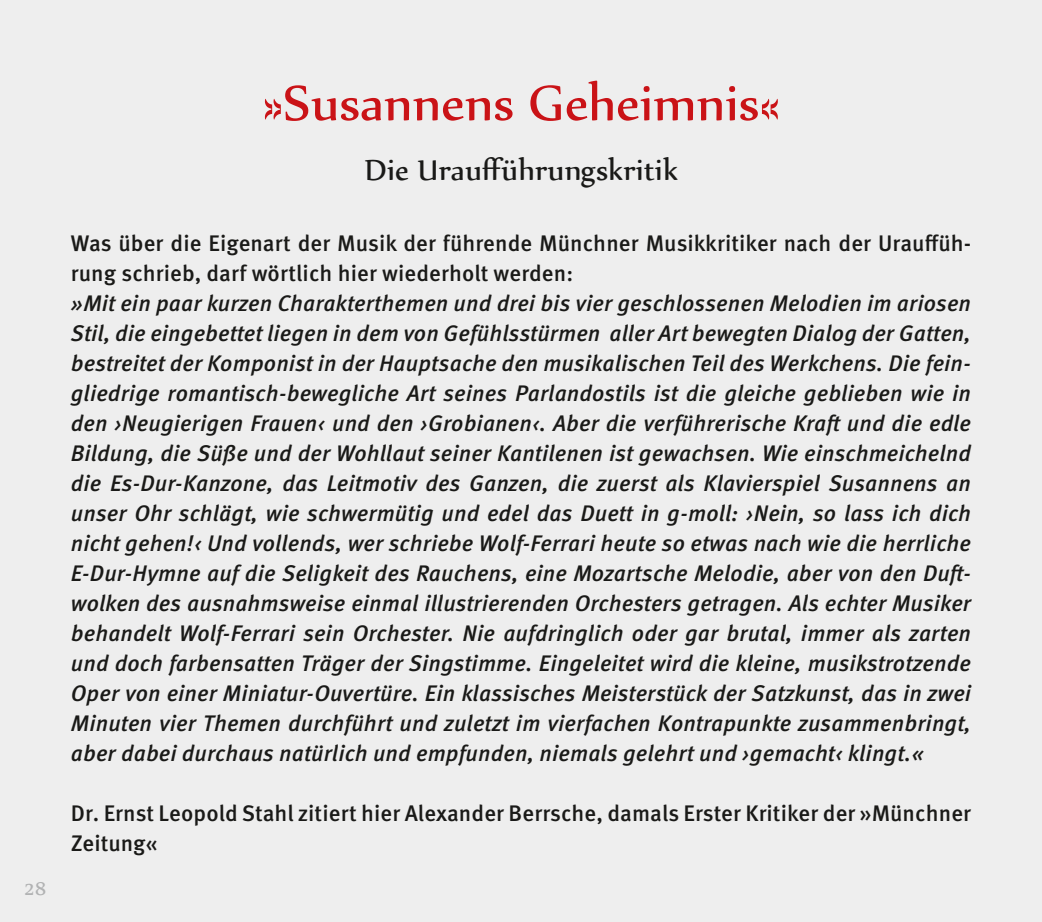
<style>
.page{position:relative;width:1042px;height:922px;background:#fff}
.page>*{position:absolute;margin:0;border:0;box-sizing:border-box;transform-origin:0 0}
.t1{font:60px "Nyala";color:#ca1317}
.t2{font:35px "Nyala";letter-spacing:.01em;color:#1a1a18}
.t3{font:italic 500 22.5px/30px "Meta Pro";letter-spacing:.005em;color:#1a1a18;text-align:justify}
.t4{font:500 22.5px/30px "Meta Pro";letter-spacing:.005em;color:#1a1a18}
.t5{font:22.5px "Nyala";color:#b1b2b3}
</style>
<div class="page">
<div style="left:0;top:0;width:1042px;height:921px;background:#eee"></div>
<p class="t5" style="left:25px;top:874px;width:23px">28</p>
<h1 class="t1" style="left:263px;top:66px;width:519px">»Susannens Geheimnis«</h1>
<h2 class="t2" style="left:365px;top:149px;width:314px">Die Uraufführungskritik</h2>
<p class="t4" style="left:71px;top:227px;width:902px">Was über die Eigenart der Musik der führende Münchner Musikkritiker nach der Urauffüh&shy;rung schrieb, darf wörtlich hier wiederholt werden:</p>
<p class="t3" style="left:71px;top:287px;width:902px">»Mit ein paar kurzen Charakterthemen und drei bis vier geschlossenen Melodien im ariosen Stil, die eingebettet liegen in dem von Gefühlsstürmen aller Art bewegten Dialog der Gatten, bestreitet der Komponist in der Hauptsache den musikalischen Teil des Werkchens. Die fein&shy;gliedrige romantisch-bewegliche Art seines Parlandostils ist die gleiche geblieben wie in den ›Neugierigen Frauen‹ und den ›Grobianen‹. Aber die verführerische Kraft und die edle Bildung, die Süße und der Wohllaut seiner Kantilenen ist gewachsen. Wie einschmeichelnd die Es-Dur-Kanzone, das Leitmotiv des Ganzen, die zuerst als Klavierspiel Susannens an unser Ohr schlägt, wie schwermütig und edel das Duett in g-moll: ›Nein, so lass ich dich nicht gehen!‹ Und vollends, wer schriebe Wolf-Ferrari heute so etwas nach wie die herrliche E-Dur-Hymne auf die Seligkeit des Rauchens, eine Mozartsche Melodie, aber von den Duft&shy;wolken des ausnahmsweise einmal illustrierenden Orchesters getragen. Als echter Musiker behandelt Wolf-Ferrari sein Orchester. Nie aufdringlich oder gar brutal, immer als zarten und doch farbensatten Träger der Singstimme. Eingeleitet wird die kleine, musikstrotzende Oper von einer Miniatur-Ouvertüre. Ein klassisches Meisterstück der Satzkunst, das in zwei Minuten vier Themen durchführt und zuletzt im vierfachen Kontrapunkte zusammenbringt, aber dabei durchaus natürlich und empfunden, niemals gelehrt und ›gemacht‹ klingt.«</p>
<p class="t4" style="left:71px;top:797px;width:902px">Dr. Ernst Leopold Stahl zitiert hier Alexander Berrsche, damals Erster Kritiker der »Münchner<br>Zeitung«</p>
</div>
